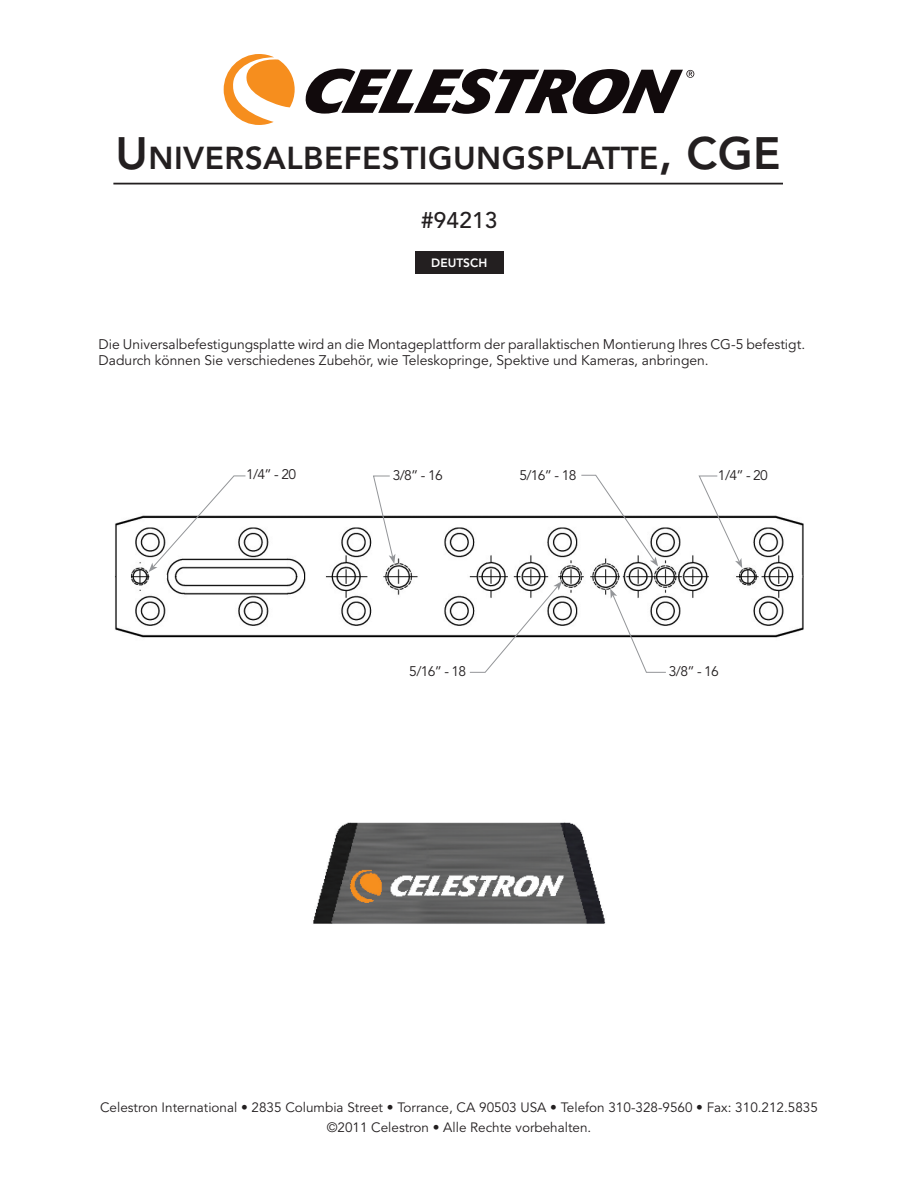
<style>
.page{position:relative;width:918px;height:1188px;background:#fff}
.page>*{position:absolute;margin:0;border:0;box-sizing:border-box;transform-origin:0 0}
.t1{font:800 31.5px "Avenir";letter-spacing:.015em;color:#231f20}
.t2{font:500 22.5px "Avenir";letter-spacing:.01em;color:#231f20}
.Body_Basic{font:13.8px/16.5px "Avenir";color:#231f20}
.t3{font:13.5px "Avenir";color:#231f20}
.t4{font:800 12px "Avenir";color:#fff}
.s1{font-size:45px}
</style>
<div class="page">
<svg style="left:224px;top:54px;width:71px;height:71px"></svg>
<svg style="left:305px;top:69px;width:389px;height:45px"></svg>
<img style="left:115px;top:515px;width:689px;height:123px">
<img style="left:313px;top:822px;width:293px;height:102px">
<svg style="left:149px;top:475px;width:97px;height:97px"></svg>
<svg style="left:373px;top:475px;width:22px;height:89px"></svg>
<svg style="left:581px;top:475px;width:77px;height:91px"></svg>
<svg style="left:469px;top:581px;width:93px;height:92px"></svg>
<svg style="left:698px;top:475px;width:44px;height:93px"></svg>
<svg style="left:610px;top:589px;width:57px;height:84px"></svg>
<div style="left:415px;top:252px;width:88px;height:22px;background:#231f20"></div>
<hr style="left:113px;top:183px;width:670px;height:1px;background:#231f20">
<p class="t1" style="left:116px;top:140px;width:633px"><span class="s1">U</span> NIVERSALBEFESTIGUNGSPLATTE<span class="s1">, CGE</span></p>
<p class="t2" style="left:421px;top:207px;width:78px">#94213</p>
<p class="t4" style="left:431px;top:256px;width:57px">DEUTSCH</p>
<p class="Body_Basic" style="left:99px;top:336px;width:708px">Die Universalbefestigungsplatte wird an die Montageplattform der parallaktischen Montierung Ihres CG-5 befestigt.<br>Dadurch können Sie verschiedenes Zubehör, wie Teleskopringe, Spektive und Kameras, anbringen.</p>
<p class="Body_Basic" style="left:246px;top:467px;width:51px">1/4” - 20</p>
<p class="Body_Basic" style="left:393px;top:468px;width:51px">3/8” - 16</p>
<p class="Body_Basic" style="left:519px;top:468px;width:58px">5/16” - 18</p>
<p class="Body_Basic" style="left:718px;top:468px;width:51px">1/4” - 20</p>
<p class="Body_Basic" style="left:409px;top:664px;width:58px">5/16” - 18</p>
<p class="Body_Basic" style="left:669px;top:664px;width:51px">3/8” - 16</p>
<p class="t3" style="left:100px;top:1100px;width:719px">Celestron International • 2835 Columbia Street • Torrance, CA 90503 USA • Telefon 310-328-9560 • Fax: 310.212.5835</p>
<p class="t3" style="left:327px;top:1119px;width:266px">©2011 Celestron • Alle Rechte vorbehalten.</p>
</div>
